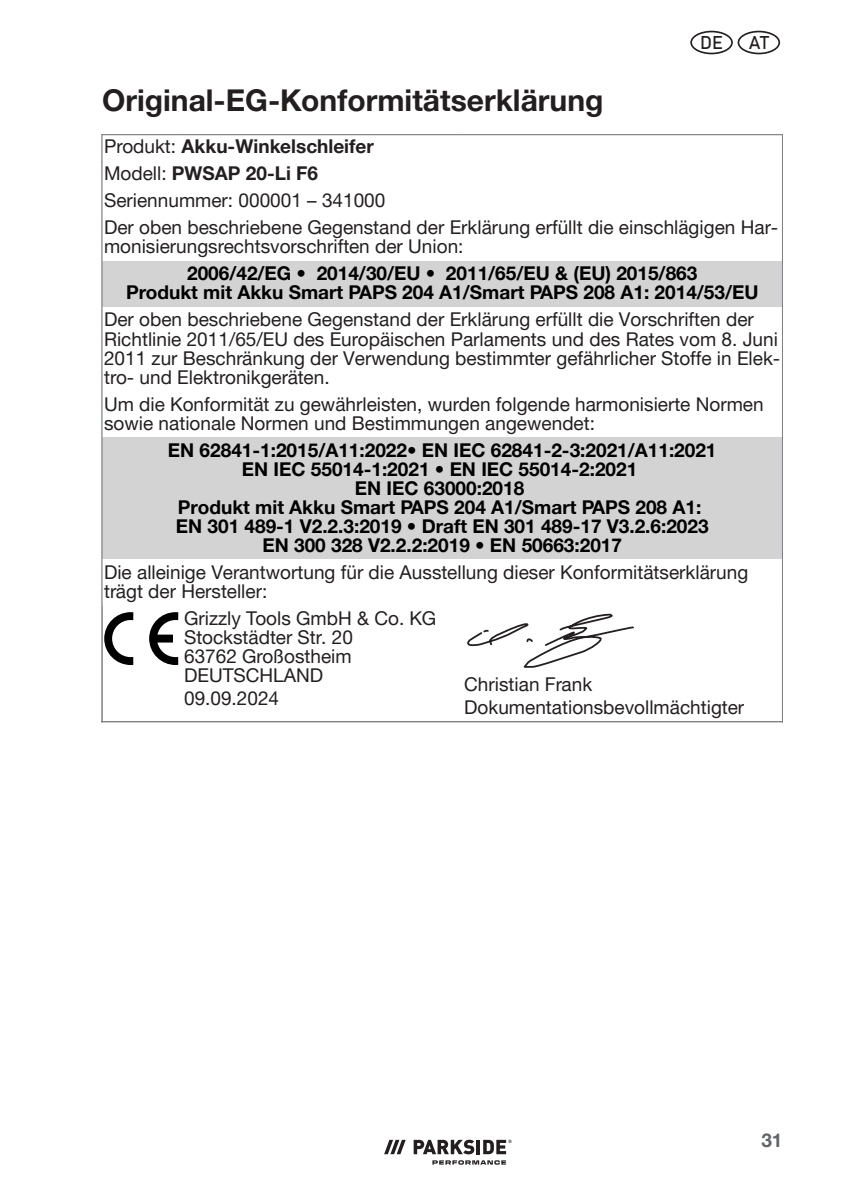
<style>
.page{position:relative;width:842px;height:1191px;background:#fff}
.page>*{position:absolute;margin:0;border:0;box-sizing:border-box;transform-origin:0 0}
.t1{font:700 30px "Helvetica Neue Parkside";color:#231f20}
.t2{font:19px/19px "Helvetica Neue Parkside";color:#231f20}
.t3{font:700 19px/19px "Helvetica Neue Parkside";color:#000;text-align:center}
.t4{font:700 19px "Helvetica Neue Parkside";color:#626568}
.t5{font:18.4px "Bahnschrift";color:#231f20}
.s1{font-weight:700}
</style>
<div class="page">
<svg style="left:690px;top:31px;width:90px;height:23px"></svg>
<div style="left:103px;top:262px;width:679px;height:46px;background:#d3d3d3"></div>
<div style="left:103px;top:438px;width:679px;height:122px;background:#d3d3d3"></div>
<svg style="left:104px;top:612px;width:29px;height:53px"></svg>
<svg style="left:149px;top:612px;width:29px;height:53px"></svg>
<svg style="left:467px;top:614px;width:167px;height:54px"></svg>
<hr style="left:102px;top:134px;width:80px;height:1px;background:#808285">
<hr style="left:182px;top:134px;width:280px;height:1px;background:#808285">
<hr style="left:462px;top:134px;width:321px;height:1px;background:#808285">
<svg style="left:102px;top:135px;width:1px;height:81px"></svg>
<svg style="left:782px;top:135px;width:1px;height:81px"></svg>
<hr style="left:102px;top:216px;width:1px;height:46px;background:#808285">
<hr style="left:782px;top:216px;width:1px;height:46px;background:#808285">
<hr style="left:102px;top:262px;width:1px;height:46px;background:#808285">
<hr style="left:782px;top:262px;width:1px;height:46px;background:#808285">
<hr style="left:102px;top:308px;width:1px;height:84px;background:#808285">
<hr style="left:782px;top:308px;width:1px;height:84px;background:#808285">
<hr style="left:102px;top:392px;width:1px;height:46px;background:#808285">
<hr style="left:782px;top:392px;width:1px;height:46px;background:#808285">
<hr style="left:102px;top:438px;width:1px;height:122px;background:#808285">
<hr style="left:782px;top:438px;width:1px;height:122px;background:#808285">
<hr style="left:102px;top:560px;width:1px;height:46px;background:#808285">
<hr style="left:782px;top:560px;width:1px;height:46px;background:#808285">
<hr style="left:102px;top:606px;width:1px;height:116px;background:#808285">
<hr style="left:782px;top:606px;width:1px;height:116px;background:#808285">
<hr style="left:102px;top:721px;width:80px;height:1px;background:#808285">
<hr style="left:182px;top:721px;width:280px;height:1px;background:#808285">
<hr style="left:462px;top:721px;width:321px;height:1px;background:#808285">
<svg style="left:384px;top:1139px;width:22px;height:15px"></svg>
<svg style="left:414px;top:1139px;width:60px;height:15px"></svg>
<hr style="left:477px;top:1139px;width:3px;height:15px;background:#231f20">
<svg style="left:483px;top:1139px;width:29px;height:15px"></svg>
<svg style="left:432px;top:1160px;width:74px;height:4px"></svg>
<p class="t5" style="left:700px;top:32px;width:24px">DE</p>
<p class="t5" style="left:749px;top:32px;width:22px">AT</p>
<h1 class="t1" style="left:102px;top:83px;width:503px">Original-EG-Konformitätserklärung</h1>
<p class="t2" style="left:104px;top:133px;width:676px;line-height:27px">Produkt: <span class="s1">Akku-Winkelschleifer<br></span>Modell: <span class="s1">PWSAP 20-Li F6<br></span>Seriennummer: 000001 – 341000<br>Der oben beschriebene Gegenstand der Erklärung erfüllt die einschlägigen Har-</p>
<p class="t2" style="left:104px;top:237px;width:361px">monisierungsrechtsvorschriften der Union:</p>
<p class="t3" style="left:126px;top:264px;width:634px">2006/42/EG • 2014/30/EU • 2011/65/EU &amp; (EU) 2015/863<br>Produkt mit Akku Smart PAPS 204 A1/Smart PAPS 208 A1: 2014/53/EU</p>
<p class="t2" style="left:104px;top:310px;width:678px">Der oben beschriebene Gegenstand der Erklärung erfüllt die Vorschriften der Richtlinie 2011/65/EU des Europäischen Parlaments und des Rates vom 8. Juni 2011 zur Beschränkung der Verwendung bestimmter gefährlicher Stoffe in Elek&shy;tro- und Elektronikgeräten.</p>
<p class="t2" style="left:104px;top:394px;width:661px">Um die Konformität zu gewährleisten, wurden folgende harmonisierte Normen sowie nationale Normen und Bestimmungen angewendet:</p>
<p class="t3" style="left:168px;top:440px;width:550px">EN 62841-1:2015/A11:2022• EN IEC 62841-2-3:2021/A11:2021<br>EN IEC 55014-1:2021 • EN IEC 55014-2:2021<br>EN IEC 63000:2018<br>Produkt mit Akku Smart PAPS 204 A1/Smart PAPS 208 A1:<br>EN 301 489-1 V2.2.3:2019 • Draft EN 301 489-17 V3.2.6:2023<br>EN 300 328 V2.2.2:2019 • EN 50663:2017</p>
<p class="t2" style="left:104px;top:562px;width:646px">Die alleinige Verantwortung für die Ausstellung dieser Konformitätserklärung trägt der Hersteller:</p>
<p class="t2" style="left:184px;top:608px;width:254px">Grizzly Tools GmbH &amp; Co. KG<br>Stockstädter Str. 20<br>63762 Großostheim<br>DEUTSCHLAND</p>
<p class="t2" style="left:184px;top:688px;width:97px">09.09.2024</p>
<p class="t2" style="left:464px;top:672px;width:281px;line-height:23px">Christian Frank<br>Dokumentationsbevollmächtigter</p>
<p class="t4" style="left:761px;top:1129px;width:23px">31</p>
</div>
